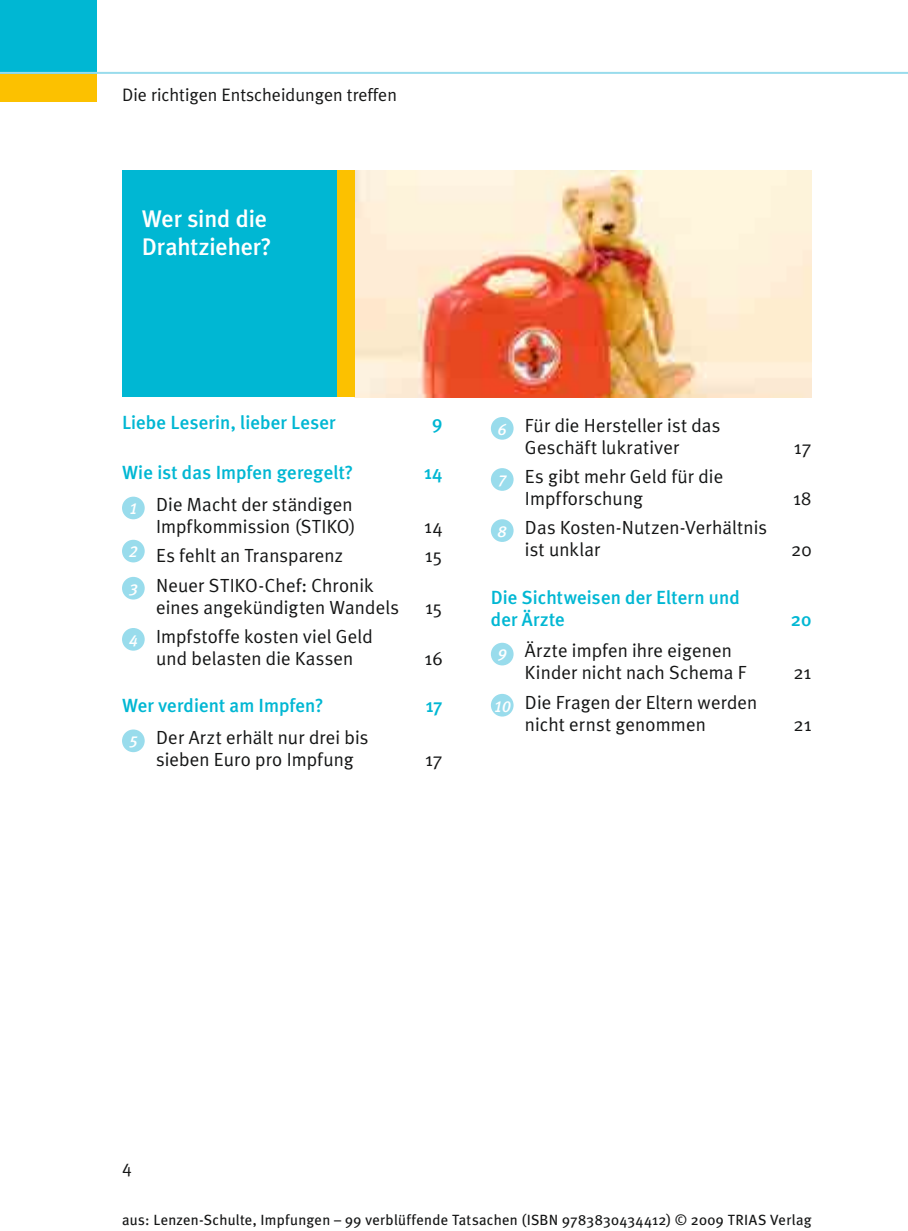
<style>
.page{position:relative;width:908px;height:1231px;background:#fff}
.page>*{position:absolute;margin:0;border:0;box-sizing:border-box;transform-origin:0 0}
.t1{font:500 24px/28px "Meta Plus";letter-spacing:-.005em;color:#fff}
.t2{font:19px/22px "Meta Plus Normal";letter-spacing:.005em;color:#151616}
.t3{font:500 19px/22px "Meta Plus";color:#00b7d3}
.t4{font:18px "Meta Plus Normal";color:#151616}
.t5{font:14.8px "Meta Plus";letter-spacing:.015em;color:#151616}
</style>
<div class="page">
<div style="left:0;top:74px;width:96px;height:27px;background:#fcc100"></div>
<div style="left:0;top:0;width:96px;height:74px;background:#00b7d3"></div>
<div style="left:122px;top:496px;width:23px;height:23px;background:#99dcec;border-radius:50%"></div>
<div style="left:122px;top:539px;width:23px;height:23px;background:#99dcec;border-radius:50%"></div>
<div style="left:122px;top:577px;width:23px;height:22px;background:#99dcec;border-radius:50%"></div>
<div style="left:122px;top:628px;width:23px;height:22px;background:#99dcec;border-radius:50%"></div>
<div style="left:122px;top:729px;width:23px;height:23px;background:#99dcec;border-radius:50%"></div>
<div style="left:490px;top:417px;width:23px;height:22px;background:#99dcec;border-radius:50%"></div>
<div style="left:490px;top:468px;width:23px;height:23px;background:#99dcec;border-radius:50%"></div>
<div style="left:490px;top:519px;width:23px;height:23px;background:#99dcec;border-radius:50%"></div>
<div style="left:490px;top:642px;width:23px;height:23px;background:#99dcec;border-radius:50%"></div>
<div style="left:490px;top:693px;width:23px;height:23px;background:#99dcec;border-radius:50%"></div>
<img style="left:354px;top:170px;width:457px;height:227px">
<div style="left:122px;top:170px;width:215px;height:227px;background:#00b7d3"></div>
<div style="left:337px;top:170px;width:17px;height:227px;background:#fcc100"></div>
<hr style="left:0;top:72px;width:907px;height:2px;background:#99dcec">
<p class="t4" style="left:122px;top:88px;width:276px">Die richtigen Entscheidungen treffen</p>
<p class="t1" style="left:142px;top:207px;width:131px">Wer sind die<br>Drahtzieher?</p>
<p class="t3" style="left:122px;top:413px;width:215px">Liebe Leserin, lieber Leser</p>
<p class="t3" style="left:432px;top:413px;width:12px">9</p>
<p class="t3" style="left:122px;top:463px;width:233px">Wie ist das Impfen geregelt?</p>
<p class="t3" style="left:424px;top:463px;width:20px">14</p>
<p class="t2" style="left:129px;top:495px;width:228px;text-align:right"><sub>1</sub> Die Macht der ständigen<br>Impfkommission (STIKO)</p>
<p class="t2" style="left:424px;top:517px;width:20px">14</p>
<p class="t2" style="left:129px;top:546px;width:215px"><sup>2</sup> Es fehlt an Transparenz</p>
<p class="t2" style="left:425px;top:546px;width:19px">15</p>
<p class="t2" style="left:156px;top:575px;width:244px;text-indent:-27px"><sub>3</sub> Neuer STIKO-Chef: Chronik eines angekündigten Wandels</p>
<p class="t2" style="left:425px;top:597px;width:19px">15</p>
<p class="t2" style="left:129px;top:626px;width:245px;text-align:center"><sub>4</sub> Impfstoffe kosten viel Geld und belasten die Kassen</p>
<p class="t2" style="left:424px;top:648px;width:19px">16</p>
<p class="t3" style="left:122px;top:696px;width:203px">Wer verdient am Impfen?</p>
<p class="t3" style="left:425px;top:696px;width:18px">17</p>
<p class="t2" style="left:156px;top:728px;width:214px;text-indent:-27px"><sub>5</sub> Der Arzt erhält nur drei bis sieben Euro pro Impfung</p>
<p class="t2" style="left:425px;top:750px;width:19px">17</p>
<p class="t2" style="left:524px;top:415px;width:197px;text-indent:-27px"><sub>6</sub> Für die Hersteller ist das<br>Geschäft lukrativer</p>
<p class="t2" style="left:524px;top:466px;width:200px;text-indent:-27px"><sub>7</sub> Es gibt mehr Geld für die<br>Impfforschung</p>
<p class="t2" style="left:524px;top:517px;width:244px;text-indent:-27px"><sub>8</sub> Das Kosten-Nutzen-Verhältnis ist unklar</p>
<p class="t3" style="left:490px;top:587px;width:250px">Die Sichtweisen der Eltern und der Ärzte</p>
<p class="t2" style="left:524px;top:641px;width:223px;text-indent:-27px"><sub>9</sub> Ärzte impfen ihre eigenen<br>Kinder nicht nach Schema F</p>
<p class="t2" style="left:524px;top:692px;width:234px;text-indent:-31px"><sub>10</sub> Die Fragen der Eltern werden nicht ernst genommen</p>
<p class="t2" style="left:793px;top:437px;width:19px">17</p>
<p class="t2" style="left:792px;top:488px;width:20px">18</p>
<p class="t2" style="left:790px;top:539px;width:22px">20</p>
<p class="t3" style="left:790px;top:609px;width:22px">20</p>
<p class="t2" style="left:793px;top:663px;width:19px">21</p>
<p class="t2" style="left:793px;top:714px;width:19px">21</p>
<p class="t4" style="left:122px;top:1159px;width:11px">4</p>
<p class="t5" style="left:122px;top:1213px;width:690px">aus: Lenzen-Schulte, Impfungen – 99 verblüffende Tatsachen (ISBN 9783830434412) © 2009 TRIAS Verlag</p>
</div>
